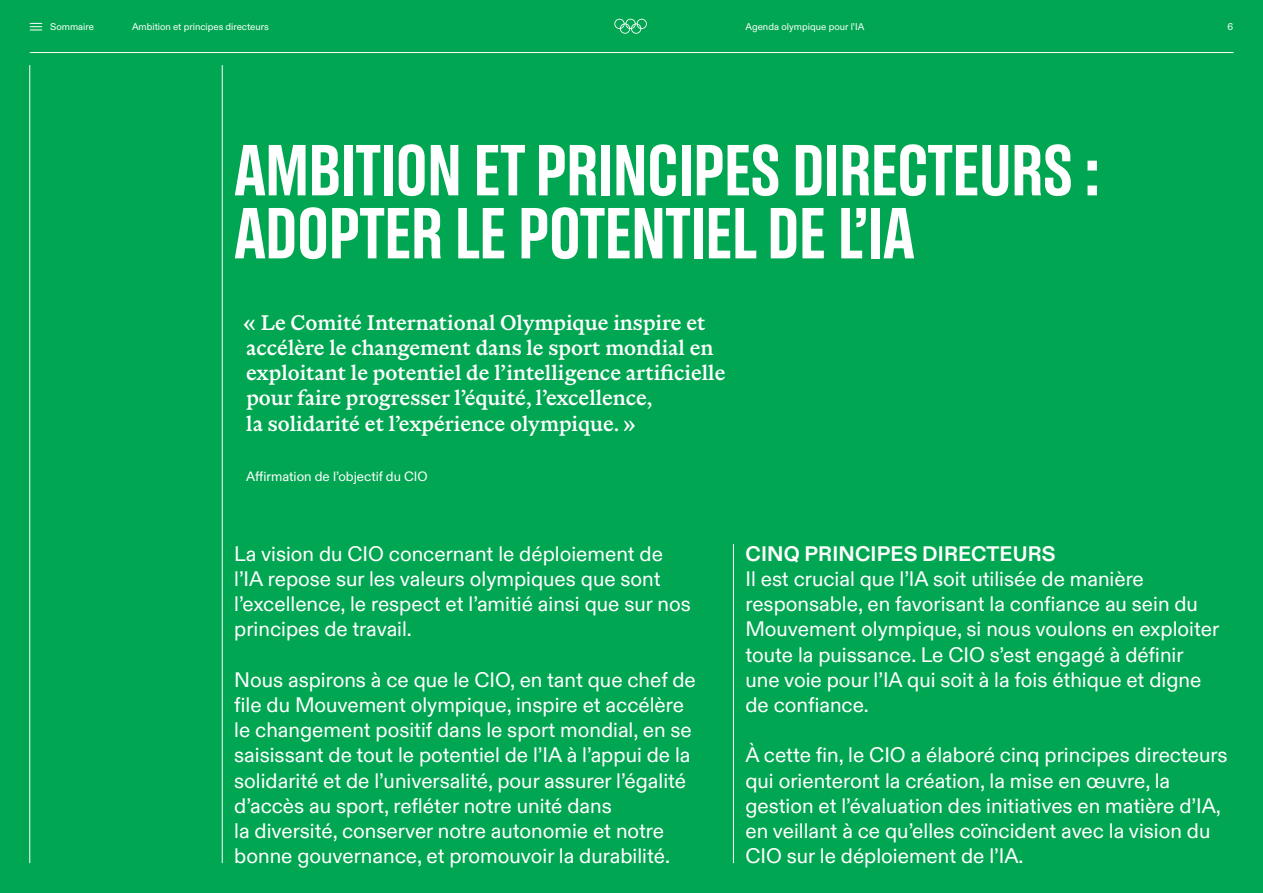
<style>
.page{position:relative;width:1263px;height:893px;background:#00a651}
.page>*{position:absolute;margin:0;border:0;box-sizing:border-box;transform-origin:0 0}
.t1{font:72px/63px "Olympic Headline";letter-spacing:-.01em;color:#fff}
.t2{font:21px/25.2px "Olympic Sans";color:#fff}
.t3{font:500 21px/25.2px "Olympic Serif";color:#fff}
.t4{font:700 21px "Olympic Sans";letter-spacing:.01em;color:#fff}
.t5{font:13.5px "Olympic Sans";color:#fff}
.t6{font:9.75px "Olympic Sans";color:#fff}
</style>
<div class="page">
<hr style="left:222px;top:65px;width:1px;height:798px;background:#fff">
<hr style="left:733px;top:544px;width:1px;height:319px;background:#fff">
<hr style="left:29px;top:65px;width:1px;height:798px;background:#fff">
<hr style="left:30px;top:52px;width:1203px;height:1px;background:#fff">
<svg style="left:614px;top:19px;width:33px;height:15px"></svg>
<svg style="left:30px;top:23px;width:12px;height:8px"></svg>
<p class="t6" style="left:50px;top:19px;width:45px">Sommaire</p>
<p class="t6" style="left:132px;top:19px;width:138px">Ambition et principes directeurs</p>
<p class="t6" style="left:745px;top:19px;width:120px">Agenda olympique pour l’IA</p>
<p class="t6" style="left:1227px;top:19px;width:7px">6</p>
<h1 class="t1" style="left:234px;top:137px;width:867px">AMBITION ET PRINCIPES DIRECTEURS :<br>ADOPTER</h1>
<h1 class="t1" style="left:455px;top:200px;width:93px">LE POTENT</h1>
<h1 class="t1" style="left:690px;top:200px;width:226px">IEL DE L’IA</h1>
<p class="t3" style="left:243px;top:310px;width:484px">« Le Comité International Olympique inspire et accélère le changement dans le sport mondial en exploitant le potentiel de l’intelligence artificielle pour faire progresser l’équité, l’excellence,<br>la solidarité et l’expérience olympique. »</p>
<p class="t5" style="left:246px;top:466px;width:183px">Affirmation de l’objectif du CIO</p>
<p class="t2" style="left:234px;top:539px;width:458px">La vision du CIO concernant le déploiement de l’IA repose sur les valeurs olympiques que sont l’excellence, le respect et l’amitié ainsi que sur nos principes de travail.</p>
<p class="t2" style="left:234px;top:665px;width:463px">Nous aspirons à ce que le CIO, en tant que chef de file du Mouvement olympique, inspire et accélère le changement positif dans le sport mondial, en se saisissant de tout le potentiel de l’IA à l’appui de la solidarité et de l’universalité, pour assurer l’égalité d’accès au sport, refléter notre unité dans<br>la diversité, conserver notre autonomie et notre bonne gouvernance, et promouvoir la durabilité.</p>
<p class="t4" style="left:745px;top:537px;width:312px">CINQ PRINCIPES DIRECTEURS</p>
<p class="t2" style="left:745px;top:565px;width:475px">Il est crucial que l’IA soit utilisée de manière responsable, en favorisant la confiance au sein du Mouvement olympique, si nous voulons en exploiter toute la puissance. Le CIO s’est engagé à définir une voie pour l’IA qui soit à la fois éthique et digne de confiance.</p>
<p class="t2" style="left:745px;top:741px;width:484px">À cette fin, le CIO a élaboré cinq principes directeurs qui orienteront la création, la mise en œuvre, la gestion et l’évaluation des initiatives en matière d’IA, en veillant à ce qu’elles coïncident avec la vision du CIO sur le déploiement de l’IA.</p>
</div>
